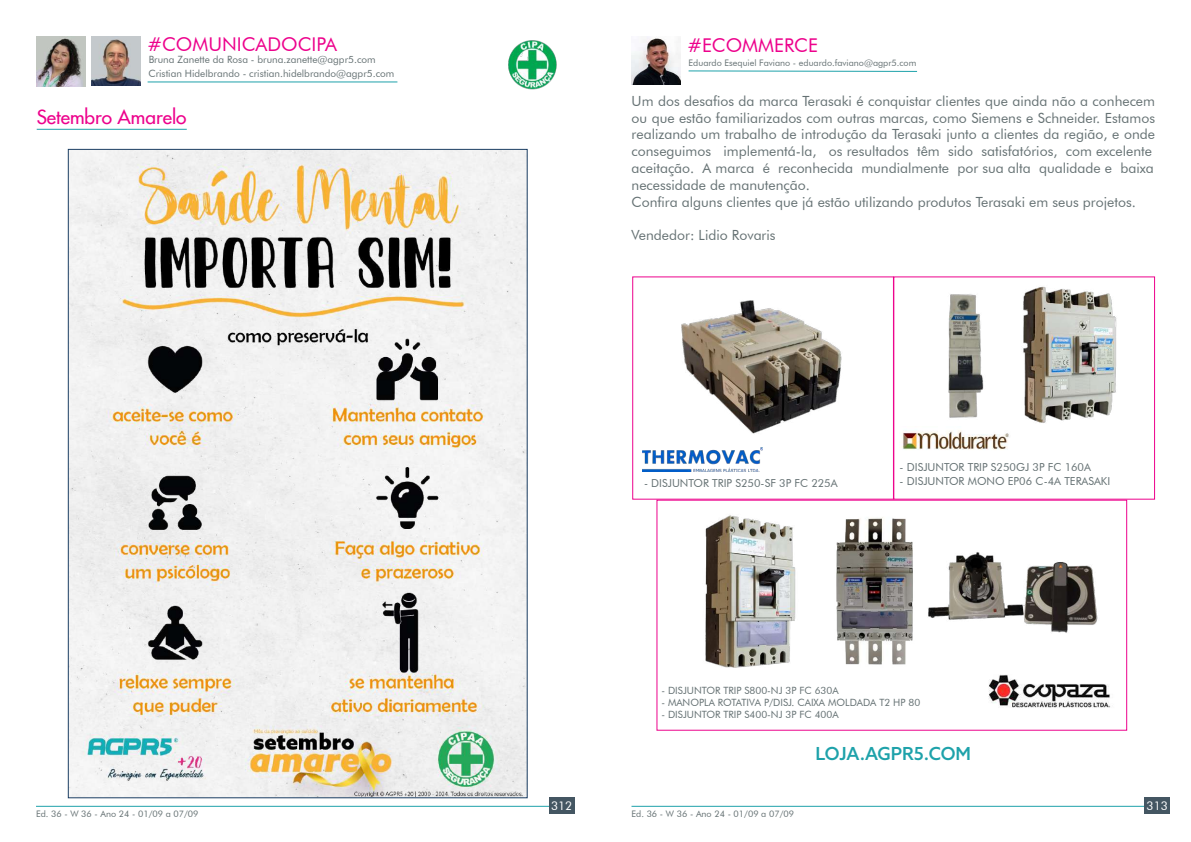
<style>
.page{position:relative;width:1191px;height:842px;background:#fff}
.page>*{position:absolute;margin:0;border:0;box-sizing:border-box;transform-origin:0 0}
.t1{font:19px "Futura BT";color:#ed028c}
.t2{font:500 19px "Futura";color:#ed028c}
.t3{font:500 18px "Azo Sans";color:#1ea2aa}
.t4{font:14px/16.8px "Futura BT";color:#657173}
.t5{font:12px "Futura BT";color:#fff}
.t6{font:11px "Futura BT";color:#657173}
.t7{font:10px "Futura BT";color:#657173}
.t8{font:9px "Futura BT";color:#657173}
</style>
<div class="page">
<hr style="left:36px;top:806px;width:523px;height:1px;background:#1ea2aa">
<hr style="left:631px;top:806px;width:524px;height:1px;background:#1ea2aa">
<div style="left:549px;top:798px;width:25px;height:16px;background:#445662"></div>
<div style="left:1144px;top:798px;width:26px;height:16px;background:#445662"></div>
<svg style="left:688px;top:70px;width:230px;height:2px"></svg>
<img style="left:631px;top:36px;width:49px;height:48px">
<div style="left:632px;top:276px;width:262px;height:224px;border:1px solid #ed028c"></div>
<img style="left:656px;top:500px;width:192px;height:183px">
<img style="left:805px;top:509px;width:108px;height:164px">
<img style="left:919px;top:499px;width:186px;height:134px">
<img style="left:901px;top:430px;width:108px;height:20px">
<img style="left:658px;top:276px;width:212px;height:196px">
<img style="left:990px;top:276px;width:162px;height:160px">
<img style="left:893px;top:286px;width:138px;height:138px">
<img style="left:642px;top:448px;width:121px;height:23px">
<img style="left:988px;top:674px;width:123px;height:34px">
<hr style="left:148px;top:81px;width:249px;height:1px;background:#1ea2aa">
<img style="left:37px;top:37px;width:49px;height:49px">
<img style="left:92px;top:37px;width:49px;height:49px">
<img style="left:508px;top:40px;width:49px;height:50px">
<img style="left:70px;top:151px;width:455px;height:645px">
<hr style="left:37px;top:129px;width:150px;height:1px;background:#1ea2aa">
<h1 class="t1" style="left:148px;top:33px;width:191px">#COMUNICADOCIPA</h1>
<p class="t7" style="left:148px;top:67px;width:247px">Cristian Hidelbrando - cristian.hidelbrando@agpr5.com</p>
<h1 class="t2" style="left:37px;top:105px;width:151px">Setembro Amarelo</h1>
<p class="t7" style="left:149px;top:54px;width:228px">Bruna Zanette da Rosa - bruna.zanette@agpr5.com</p>
<h1 class="t1" style="left:687px;top:34px;width:132px">#ECOMMERCE</h1>
<p class="t8" style="left:688px;top:57px;width:229px">Eduardo Esequiel Faviano - eduardo.faviano@agpr5.com</p>
<p class="t4" style="left:631px;top:92px;width:525px">Um dos desafios da marca Terasaki é conquistar clientes que ainda não a conhecem ou que estão familiarizados com outras marcas, como Siemens e Schneider. Estamos realizando um trabalho de introdução da Terasaki junto a clientes da região, e onde conseguimos implementá-la, os resultados têm sido satisfatórios, com excelente aceitação. A marca é reconhecida mundialmente por sua alta qualidade e baixa necessidade de manutenção.<br>Confira alguns clientes que já estão utilizando produtos Terasaki em seus projetos.</p>
<p class="t4" style="left:631px;top:227px;width:146px">Vendedor: Lidio Rovaris</p>
<p class="t6" style="left:644px;top:476px;width:195px">- DISJUNTOR TRIP S250-SF 3P FC 225A</p>
<p class="t6" style="left:899px;top:460px;width:193px">- DISJUNTOR TRIP S250GJ 3P FC 160A</p>
<p class="t6" style="left:899px;top:474px;width:212px">- DISJUNTOR MONO EP06 C-4A TERASAKI</p>
<p class="t7" style="left:661px;top:684px;width:179px">- DISJUNTOR TRIP S800-NJ 3P FC 630A</p>
<p class="t7" style="left:661px;top:696px;width:260px">- MANOPLA ROTATIVA P/DISJ. CAIXA MOLDADA T2 HP 80</p>
<p class="t7" style="left:661px;top:708px;width:179px">- DISJUNTOR TRIP S400-NJ 3P FC 400A</p>
<p class="t3" style="left:815px;top:742px;width:157px">LOJA.AGPR5.COM</p>
<p class="t5" style="left:551px;top:798px;width:23px">312</p>
<p class="t5" style="left:1146px;top:798px;width:23px">313</p>
<p class="t8" style="left:36px;top:808px;width:164px">Ed. 36 - W 36 - Ano 24 - 01/09 a 07/09</p>
<p class="t8" style="left:631px;top:808px;width:164px">Ed. 36 - W 36 - Ano 24 - 01/09 a 07/09</p>
</div>
